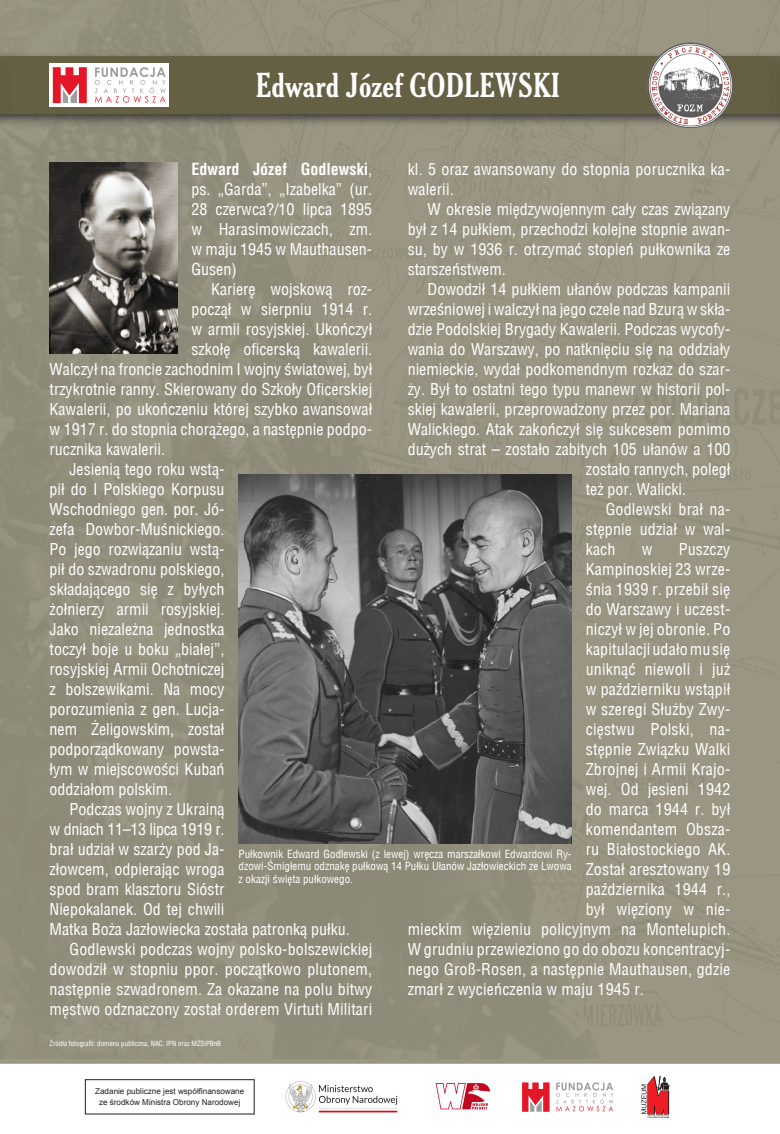
<style>
.page{position:relative;width:780px;height:1134px;background:#fff}
.page>*{position:absolute;margin:0;border:0;box-sizing:border-box;transform-origin:0 0}
.t1{font:30px "Cheltenhm Bd Cn PL";color:#fff}
.PODSTAWOWY{font:16px/20px "Switzerland Condensed";color:#fff;text-align:justify}
.PODPIS{font:11px/12.5px "Switzerland Condensed";color:#fff;text-align:justify}
.t2{font:8.1px/11.3px "Arial";color:#231f20;text-align:center}
.t3{font:7px "Switzerland Condensed";color:#fff}
.s1{font-weight:700}
</style>
<div class="page">
<img style="left:285px;top:1081px;width:113px;height:32px">
<img style="left:435px;top:1083px;width:56px;height:27px">
<svg style="left:641px;top:1075px;width:28px;height:43px"></svg>
<div style="left:0;top:0;width:780px;height:1063px;background:#979380"></div>
<div style="left:0;top:52px;width:780px;height:76px;background:#231f20;opacity:.75"></div>
<div style="left:0;top:57px;width:780px;height:57px;background:#656044"></div>
<div style="left:85px;top:1079px;width:169px;height:35px;border:1px solid #231f20"></div>
<img style="left:50px;top:63px;width:118px;height:44px">
<img style="left:522px;top:1082px;width:92px;height:30px">
<img style="left:647px;top:42px;width:86px;height:86px;border-radius:43px">
<img style="left:238px;top:475px;width:333px;height:369px">
<img style="left:50px;top:162px;width:127px;height:191px">
<p class="t1" style="left:255px;top:64px;width:306px">Edward Józef GODLEWSKI</p>
<p class="PODSTAWOWY" style="left:191px;top:159px;width:182px"><span class="s1">Edward Józef Godlewski</span>, ps. „Garda”, „Izabelka” (ur.<br>28 czerwca?/10 lipca 1895 w Harasimowiczach, zm. w maju 1945 w Mauthausen-Gusen)</p>
<p class="PODSTAWOWY" style="left:211px;top:279px;width:162px">Karierę wojskową roz-</p>
<p class="PODSTAWOWY" style="left:191px;top:299px;width:182px">począł w sierpniu 1914 r.</p>
<p class="PODSTAWOWY" style="left:191px;top:319px;width:182px">w armii rosyjskiej. Ukończył</p>
<p class="PODSTAWOWY" style="left:191px;top:339px;width:182px">szkołę oficerską kawalerii.</p>
<p class="PODSTAWOWY" style="left:50px;top:359px;width:324px">Walczył na froncie zachodnim I wojny światowej, był</p>
<p class="PODSTAWOWY" style="left:50px;top:379px;width:324px">trzykrotnie ranny. Skierowany do Szkoły Oficerskiej</p>
<p class="PODSTAWOWY" style="left:50px;top:399px;width:324px">Kawalerii, po ukończeniu której szybko awansował</p>
<p class="PODSTAWOWY" style="left:50px;top:419px;width:324px">w 1917 r. do stopnia chorążego, a następnie podpo-</p>
<p class="PODSTAWOWY" style="left:50px;top:439px;width:117px">rucznika kawalerii.</p>
<p class="PODSTAWOWY" style="left:50px;top:459px;width:176px;text-indent:20px">Jesienią tego roku wstą&shy;pił do I Polskiego Korpusu Wschodniego gen. por. Jó&shy;zefa Dowbor-Muśnickiego.<br>Po jego rozwiązaniu wstą&shy;pił do szwadronu polskiego, składającego się z byłych żołnierzy armii rosyjskiej.<br>Jako niezależna jednostka toczył boje u boku „białej”, rosyjskiej Armii Ochotniczej z bolszewikami. Na mocy porozumienia z gen. Lucja&shy;nem Żeligowskim, został podporządkowany powsta&shy;łym w miejscowości Kubań oddziałom polskim.</p>
<p class="PODSTAWOWY" style="left:50px;top:799px;width:302px;text-align:left;text-indent:20px">Podczas wojny z Ukrainą<br>w dniach 11–13 lipca 1919 r.<br>brał udział w szarży pod Ja-<br>złowcem, odpierając wroga<br>spod bram klasztoru Sióstr<br>Niepokalanek. Od tej chwili<br>Matka Boża Jazłowiecka została patronką pułku.</p>
<p class="PODSTAWOWY" style="left:50px;top:939px;width:324px;text-indent:20px">Godlewski podczas wojny polsko-bolszewickiej dowodził w stopniu ppor. początkowo plutonem, następnie szwadronem. Za okazane na polu bitwy męstwo odznaczony został orderem Virtuti Militari</p>
<p class="PODSTAWOWY" style="left:407px;top:159px;width:324px">kl. 5 oraz awansowany do stopnia porucznika ka&shy;walerii.</p>
<p class="PODSTAWOWY" style="left:407px;top:199px;width:324px;text-indent:20px">W okresie międzywojennym cały czas związany był z 14 pułkiem, przechodzi kolejne stopnie awan&shy;su, by w 1936 r. otrzymać stopień pułkownika ze starszeństwem.</p>
<p class="PODSTAWOWY" style="left:427px;top:279px;width:304px">Dowodził 14 pułkiem ułanów podczas kampanii</p>
<p class="PODSTAWOWY" style="left:407px;top:299px;width:324px">wrześniowej i walczył na jego czele nad Bzurą w skła-</p>
<p class="PODSTAWOWY" style="left:407px;top:319px;width:324px">dzie Podolskiej Brygady Kawalerii. Podczas wycofy-</p>
<p class="PODSTAWOWY" style="left:407px;top:339px;width:324px">wania do Warszawy, po natknięciu się na oddziały</p>
<p class="PODSTAWOWY" style="left:407px;top:359px;width:324px">niemieckie, wydał podkomendnym rozkaz do szar-</p>
<p class="PODSTAWOWY" style="left:407px;top:379px;width:324px">ży. Był to ostatni tego typu manewr w historii pol-</p>
<p class="PODSTAWOWY" style="left:407px;top:399px;width:324px">skiej kawalerii, przeprowadzony przez por. Mariana</p>
<p class="PODSTAWOWY" style="left:407px;top:419px;width:324px">Walickiego. Atak zakończył się sukcesem pomimo</p>
<p class="PODSTAWOWY" style="left:407px;top:439px;width:324px">dużych strat – zostało zabitych 105 ułanów a 100</p>
<p class="PODSTAWOWY" style="left:585px;top:459px;width:146px">zostało rannych, poległ</p>
<p class="PODSTAWOWY" style="left:585px;top:479px;width:102px">też por. Walicki.</p>
<p class="PODSTAWOWY" style="left:585px;top:499px;width:146px;text-indent:20px">Godlewski brał na&shy;stępnie udział w wal&shy;kach</p>
<p class="PODSTAWOWY" style="left:641px;top:539px;width:12px">w</p>
<p class="PODSTAWOWY" style="left:678px;top:539px;width:53px">Puszczy</p>
<p class="PODSTAWOWY" style="left:585px;top:559px;width:146px">Kampinoskiej 23 wrze-</p>
<p class="PODSTAWOWY" style="left:585px;top:579px;width:146px">śnia 1939 r. przebił się</p>
<p class="PODSTAWOWY" style="left:585px;top:599px;width:146px">do Warszawy i uczest-</p>
<p class="PODSTAWOWY" style="left:585px;top:619px;width:146px">niczył w jej obronie. Po</p>
<p class="PODSTAWOWY" style="left:585px;top:639px;width:146px">kapitulacji udało mu się</p>
<p class="PODSTAWOWY" style="left:585px;top:659px;width:146px">uniknąć niewoli i już</p>
<p class="PODSTAWOWY" style="left:585px;top:679px;width:146px">w październiku wstąpił</p>
<p class="PODSTAWOWY" style="left:585px;top:699px;width:146px">w szeregi Służby Zwy-</p>
<p class="PODSTAWOWY" style="left:585px;top:719px;width:146px">cięstwu Polski, na-</p>
<p class="PODSTAWOWY" style="left:585px;top:739px;width:146px">stępnie Związku Walki</p>
<p class="PODSTAWOWY" style="left:585px;top:759px;width:146px">Zbrojnej i Armii Krajo-</p>
<p class="PODSTAWOWY" style="left:585px;top:779px;width:146px">wej. Od jesieni 1942</p>
<p class="PODSTAWOWY" style="left:585px;top:799px;width:146px">do marca 1944 r. był</p>
<p class="PODSTAWOWY" style="left:585px;top:819px;width:146px">komendantem Obsza-</p>
<p class="PODSTAWOWY" style="left:585px;top:839px;width:146px">ru Białostockiego AK.</p>
<p class="PODSTAWOWY" style="left:585px;top:859px;width:146px">Został aresztowany 19</p>
<p class="PODSTAWOWY" style="left:585px;top:879px;width:146px">października 1944 r.,</p>
<p class="PODSTAWOWY" style="left:585px;top:899px;width:146px">był więziony w nie-</p>
<p class="PODSTAWOWY" style="left:407px;top:919px;width:324px">mieckim więzieniu policyjnym na Montelupich.</p>
<p class="PODSTAWOWY" style="left:407px;top:939px;width:324px">W grudniu przewieziono go do obozu koncentracyj-</p>
<p class="PODSTAWOWY" style="left:407px;top:959px;width:324px">nego Groß-Rosen, a następnie Mauthausen, gdzie</p>
<p class="PODSTAWOWY" style="left:407px;top:979px;width:237px">zmarł z wycieńczenia w maju 1945 r.</p>
<p class="PODPIS" style="left:238px;top:847px;width:334px">Pułkownik Edward Godlewski (z lewej) wręcza marszałkowi Edwardowi Ry&shy;dzowi-Śmigłemu odznakę pułkową 14 Pułku Ułanów Jazłowieckich ze Lwowa z okazji święta pułkowego.</p>
<p class="t3" style="left:50px;top:1040px;width:173px">Źródła fotografii: domena publiczna, NAC, IPN oraz MZSiPBnB</p>
<p class="t2" style="left:95px;top:1086px;width:151px">Zadanie publiczne jest współfinansowane ze środków Ministra Obrony Narodowej</p>
</div>
